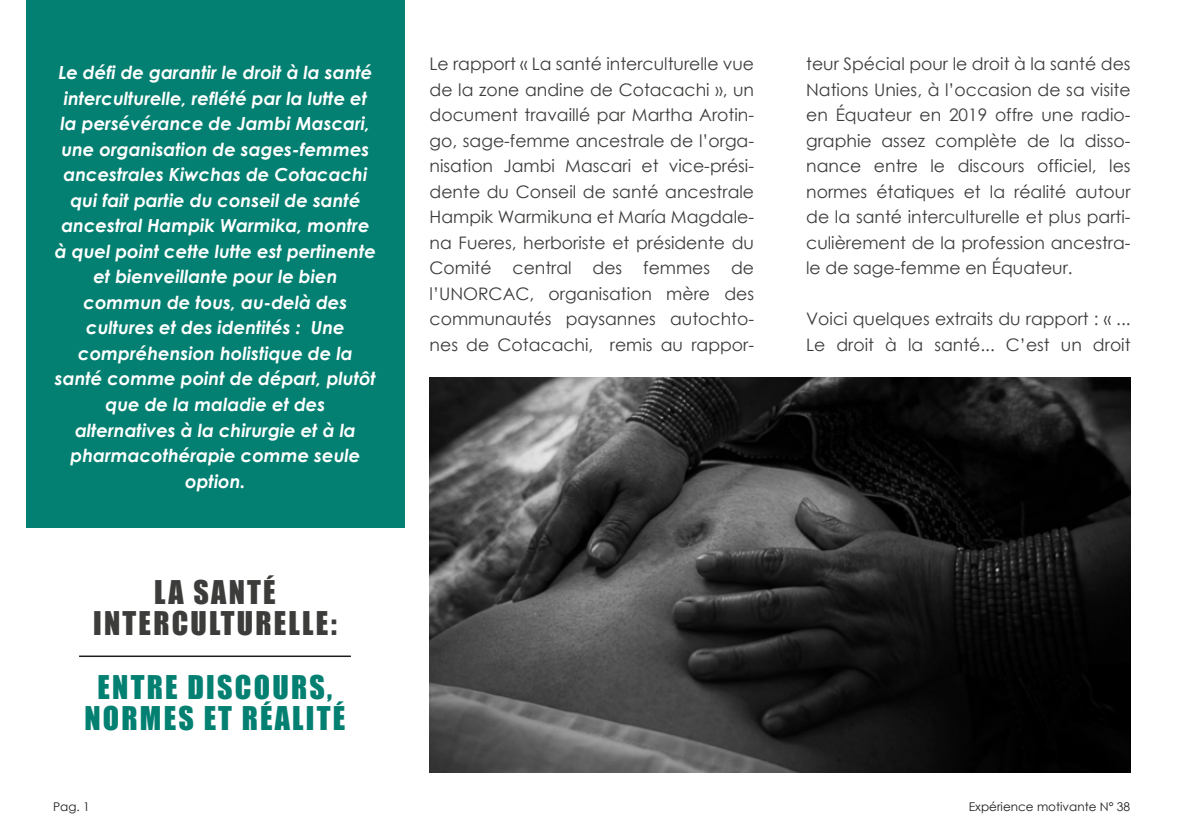
<style>
.page{position:relative;width:1182px;height:831px;background:#fff}
.page>*{position:absolute;margin:0;border:0;box-sizing:border-box;transform-origin:0 0}
.t1{font:30px/31.5px "Impact";letter-spacing:.075em;color:#038071;text-align:center}
.t2{font:30px/31.5px "Impact";letter-spacing:.075em;color:#3c3c3b;text-align:center}
.t3{font:italic 700 18px/25.5px "Century Gothic";color:#fff;text-align:center}
.t4{font:17.25px/25.5px "Century Gothic";color:#3c3c3b;text-align:justify}
.t5{font:12px "Century Gothic";color:#1d1d1b}
</style>
<div class="page">
<img style="left:430px;top:377px;width:701px;height:395px">
<div style="left:26px;top:0;width:379px;height:527px;background:#038071"></div>
<hr style="left:79px;top:655px;width:272px;height:1px;background:#1d1d1b">
<p class="t3" style="left:55px;top:59px;width:323px">Le défi de garantir le droit à la santé interculturelle, reflété par la lutte et la persévérance de Jambi Mascari, une organisation de sages-femmes ancestrales Kiwchas de Cotacachi qui fait partie du conseil de santé ancestral Hampik Warmika, montre à quel point cette lutte est pertinente et bienveillante pour le bien commun de tous, au-delà des cultures et des identités : Une compréhension holistique de la santé comme point de départ, plutôt que de la maladie et des alternatives à la chirurgie et à la pharmacothérapie comme seule option.</p>
<p class="t4" style="left:430px;top:51px;width:326px">Le rapport « La santé interculturelle vue de la zone andine de Cotacachi », un document travaillé par Martha Arotin&shy;go, sage-femme ancestrale de l’orga&shy;nisation Jambi Mascari et vice-prési&shy;dente du Conseil de santé ancestrale Hampik Warmikuna et María Magdale&shy;na Fueres, herboriste et présidente du Comité central des femmes de l’UNORCAC, organisation mère des communautés paysannes autochto&shy;nes de Cotacachi, remis au rappor-</p>
<h1 class="t2" style="left:93px;top:575px;width:245px">LA SANTÉ<br>INTERCULTURELLE:</h1>
<h1 class="t1" style="left:84px;top:669px;width:262px">ENTRE DISCOURS,<br>NORMES ET RÉALITÉ</h1>
<p class="t4" style="left:806px;top:51px;width:326px">teur Spécial pour le droit à la santé des Nations Unies, à l’occasion de sa visite en Équateur en 2019 offre une radio&shy;graphie assez complète de la disso&shy;nance entre le discours officiel, les normes étatiques et la réalité autour de la santé interculturelle et plus parti&shy;culièrement de la profession ancestra&shy;le de sage-femme en Équateur.</p>
<p class="t4" style="left:806px;top:306px;width:326px">Voici quelques extraits du rapport : « ...<br>Le droit à la santé... C’est un droit</p>
<p class="t5" style="left:53px;top:797px;width:38px">Pag. 1</p>
<p class="t5" style="left:969px;top:797px;width:163px">Expérience motivante N° 38</p>
</div>
